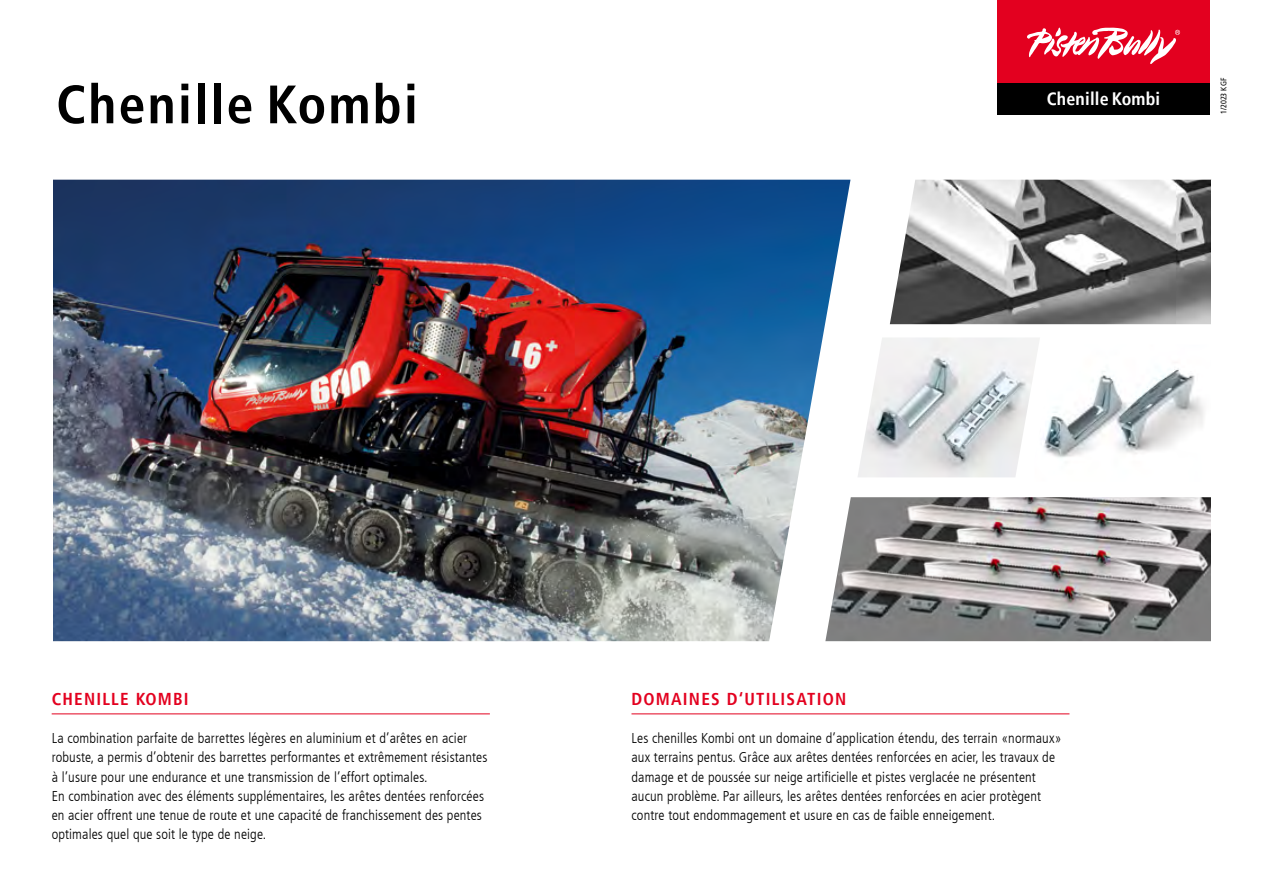
<style>
.page{position:relative;width:1263px;height:893px;background:#fff}
.page>*{position:absolute;margin:0;border:0;box-sizing:border-box;transform-origin:0 0}
.t1{font:700 condensed 54px "Frutiger LT";letter-spacing:.04em;color:#000}
.t2{font:700 condensed 18px "Frutiger LT";letter-spacing:.01em;color:#fff}
.t3{font:700 condensed 17.25px "Frutiger LT";letter-spacing:.07em;color:#e3001f}
.t4{font:300 condensed 14.25px/19px "Frutiger LT";letter-spacing:.01em;color:#000}
.t5{font:condensed 8.1px "Frutiger LT";color:#000}
</style>
<div class="page">
<div style="left:997px;top:0;width:213px;height:83px;background:#e3001f"></div>
<svg style="left:1027px;top:28px;width:153px;height:36px"></svg>
<div style="left:997px;top:83px;width:213px;height:32px;background:#000"></div>
<img style="left:53px;top:180px;width:797px;height:461px">
<img style="left:890px;top:180px;width:321px;height:144px">
<img style="left:825px;top:497px;width:386px;height:144px">
<img style="left:1044px;top:368px;width:160px;height:90px">
<img style="left:858px;top:338px;width:182px;height:139px">
<hr style="left:52px;top:713px;width:438px;height:1px;background:#e3001f">
<hr style="left:631px;top:713px;width:438px;height:1px;background:#e3001f">
<h1 class="t1" style="left:56px;top:72px;width:363px">Chenille Kombi</h1>
<p class="t2" style="left:1047px;top:88px;width:115px">Chenille Kombi</p>
<p class="t5" style="left:1219px;top:114px;width:38px;rotate:-90deg">1/2023 KGF</p>
<p class="t3" style="left:52px;top:689px;width:139px">CHENILLE KOMBI</p>
<p class="t4" style="left:52px;top:729px;width:437px">La combination parfaite de barrettes légères en aluminium et d’arêtes en acier robuste, a permis d’obtenir des barrettes performantes et extrêmement résistantes à l’usure pour une endurance et une transmission de l’effort optimales.<br>En combination avec des éléments supplémentaires, les arêtes dentées renforcées en acier offrent une tenue de route et une capacité de franchissement des pentes optimales quel que soit le type de neige.</p>
<p class="t3" style="left:631px;top:689px;width:216px">DOMAINES D‘UTILISATION</p>
<p class="t4" style="left:631px;top:729px;width:432px">Les chenilles Kombi ont un domaine d’application étendu, des terrain «normaux» aux terrains pentus. Grâce aux arêtes dentées renforcées en acier, les travaux de damage et de poussée sur neige artificielle et pistes verglacée ne présentent aucun problème. Par ailleurs, les arêtes dentées renforcées en acier protègent contre tout endommagement et usure en cas de faible enneigement.</p>
</div>
